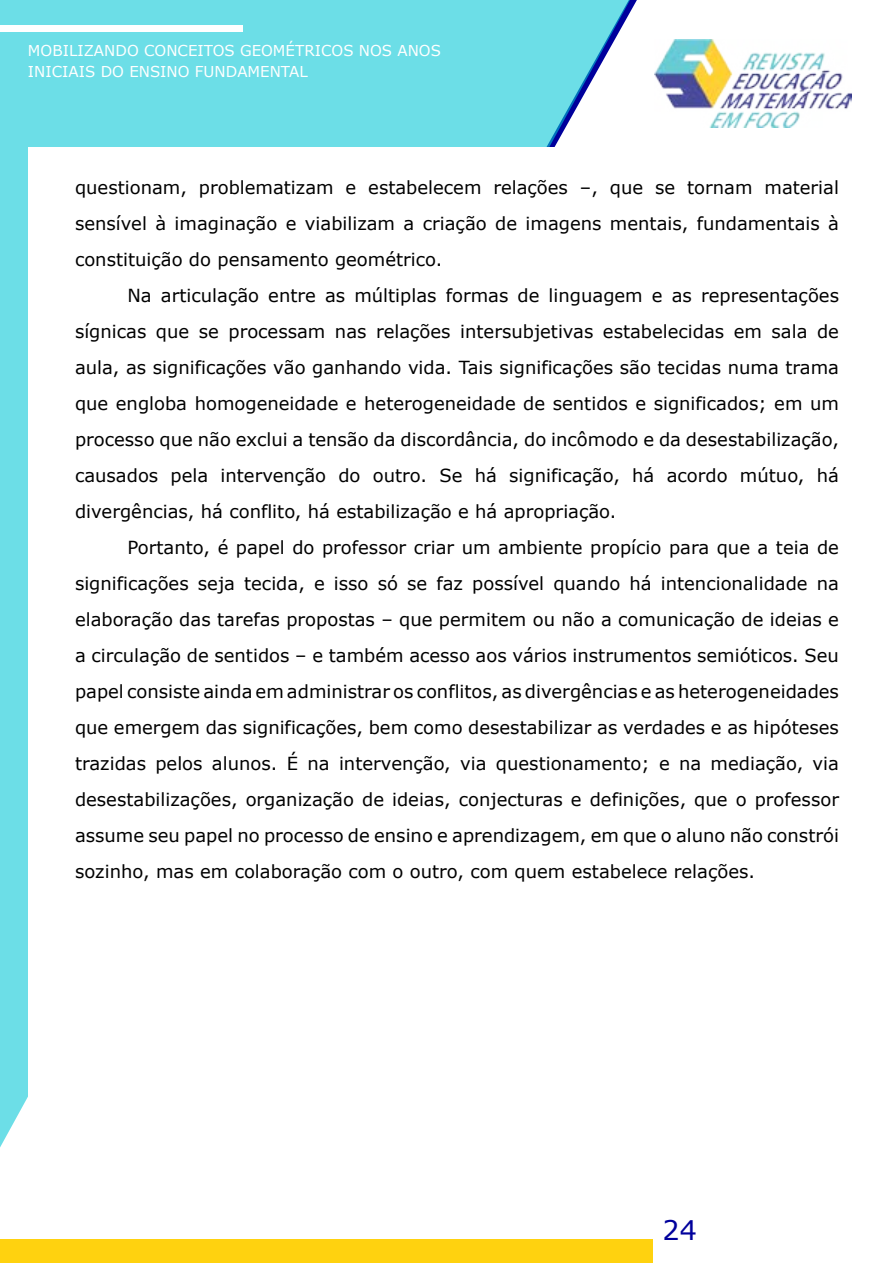
<style>
.page{position:relative;width:893px;height:1263px;background:#fff}
.page>*{position:absolute;margin:0;border:0;box-sizing:border-box;transform-origin:0 0}
.t1{font:27px "Verdana";color:#00009c}
.t2{font:18px/36px "Verdana";color:#000;text-align:justify}
.t3{font:15px/21px "Verdana";color:#fff}
</style>
<div class="page">
<img style="left:654px;top:39px;width:197px;height:88px">
<div style="left:0;top:0;width:630px;height:1147px;background:#6cdee7"></div>
<div style="left:0;top:25px;width:242px;height:6px;background:#fff"></div>
<div style="left:0;top:1239px;width:653px;height:24px;background:#ffd20f"></div>
<div style="left:28px;top:148px;width:835px;height:1074px;background:#fff"></div>
<p class="t3" style="left:28px;top:40px;width:415px">MOBILIZANDO CONCEITOS GEOMÉTRICOS NOS ANOS<br>INICIAIS DO ENSINO FUNDAMENTAL</p>
<p class="t2" style="left:75px;top:169px;width:765px">questionam, problematizam e estabelecem relações –, que se tornam material sensível à imaginação e viabilizam a criação de imagens mentais, fundamentais à constituição do pensamento geométrico.</p>
<p class="t2" style="left:75px;top:277px;width:765px;text-indent:53px">Na articulação entre as múltiplas formas de linguagem e as representações sígnicas que se processam nas relações intersubjetivas estabelecidas em sala de aula, as significações vão ganhando vida. Tais significações são tecidas numa trama que engloba homogeneidade e heterogeneidade de sentidos e significados; em um processo que não exclui a tensão da discordância, do incômodo e da desestabilização, causados pela intervenção do outro. Se há significação, há acordo mútuo, há divergências, há conflito, há estabilização e há apropriação.</p>
<p class="t2" style="left:75px;top:529px;width:765px;text-indent:53px">Portanto, é papel do professor criar um ambiente propício para que a teia de significações seja tecida, e isso só se faz possível quando há intencionalidade na elaboração das tarefas propostas – que permitem ou não a comunicação de ideias e a circulação de sentidos – e também acesso aos vários instrumentos semióticos. Seu papel consiste ainda em administrar os conflitos, as divergências e as heterogeneidades que emergem das significações, bem como desestabilizar as verdades e as hipóteses trazidas pelos alunos. É na intervenção, via questionamento; e na mediação, via desestabilizações, organização de ideias, conjecturas e definições, que o professor assume seu papel no processo de ensino e aprendizagem, em que o aluno não constrói sozinho, mas em colaboração com o outro, com quem estabelece relações.</p>
<h1 class="t1" style="left:662px;top:1212px;width:36px">24</h1>
</div>
